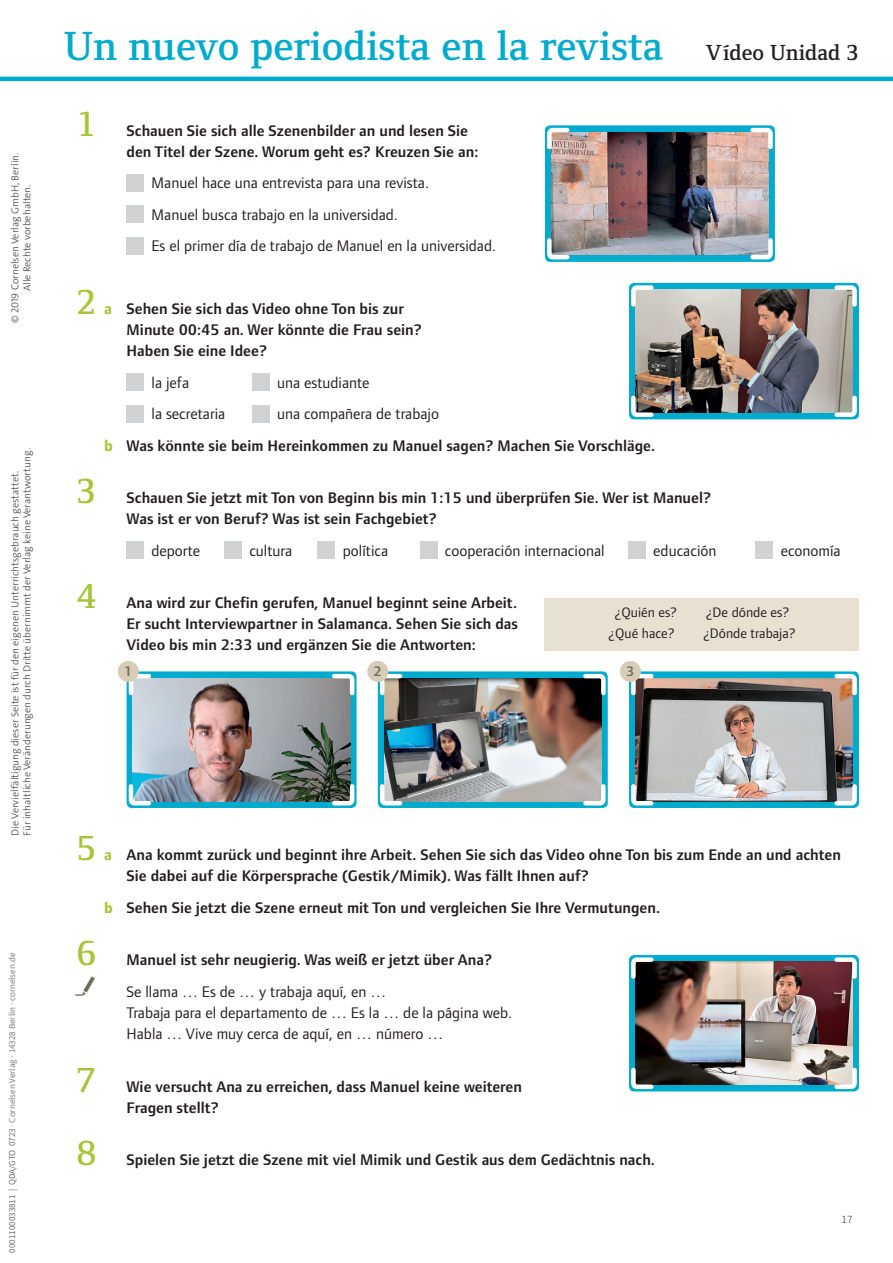
<style>
.page{position:relative;width:893px;height:1263px;background:#fff}
.page>*{position:absolute;margin:0;border:0;box-sizing:border-box;transform-origin:0 0}
.t1{font:600 42px "Foundry Form Serif";color:#00abcd}
.t2{font:600 36px "Foundry Form Serif";color:#a6c539}
.t3{font:600 22.5px "Foundry Form Serif";color:#231f20}
.t4{font:16.65px "Foundry Form Sans";color:#231f20}
.t5{font:600 15.9px/21px "Foundry Form Sans";color:#231f20}
.t6{font:15.9px/31.5px "Foundry Form Sans";color:#231f20}
.t7{font:14.25px "Foundry Form Sans";color:#231f20}
.t8{font:600 14.25px "Foundry Form Sans";color:#6d6c5c}
.t9{font:11.25px "CV Source Sans";color:#6c6d70}
.t10{font:10.2px/12px "The Sans LP4 Se Lig";color:#57585a}
.t11{font:9px "CV Source Sans";color:#808285}
.s1{color:#6c6d70}
.s2{font-weight:700;color:#a6c539}
.s3{font-weight:400}
</style>
<div class="page">
<hr style="left:0;top:77px;width:893px;height:4px;background:#00abcd">
<div style="left:127px;top:174px;width:17px;height:17px;background:#d1d2d4"></div>
<div style="left:127px;top:206px;width:17px;height:17px;background:#d1d2d4"></div>
<div style="left:127px;top:237px;width:17px;height:17px;background:#d1d2d4"></div>
<div style="left:127px;top:374px;width:17px;height:17px;background:#d1d2d4"></div>
<div style="left:252px;top:374px;width:17px;height:17px;background:#d1d2d4"></div>
<div style="left:127px;top:405px;width:17px;height:17px;background:#d1d2d4"></div>
<div style="left:252px;top:405px;width:17px;height:17px;background:#d1d2d4"></div>
<div style="left:127px;top:542px;width:17px;height:17px;background:#d1d2d4"></div>
<div style="left:224px;top:542px;width:17px;height:17px;background:#d1d2d4"></div>
<div style="left:318px;top:542px;width:17px;height:17px;background:#d1d2d4"></div>
<div style="left:420px;top:542px;width:17px;height:17px;background:#d1d2d4"></div>
<div style="left:628px;top:542px;width:17px;height:17px;background:#d1d2d4"></div>
<div style="left:756px;top:542px;width:17px;height:17px;background:#d1d2d4"></div>
<img style="left:545px;top:126px;width:230px;height:136px">
<img style="left:629px;top:283px;width:230px;height:136px">
<img style="left:127px;top:672px;width:230px;height:136px">
<img style="left:378px;top:672px;width:230px;height:136px">
<img style="left:629px;top:672px;width:230px;height:136px">
<div style="left:118px;top:661px;width:21px;height:21px;background:#d8ccb6;border-radius:50%"></div>
<div style="left:367px;top:661px;width:21px;height:21px;background:#d8ccb6;border-radius:50%"></div>
<div style="left:620px;top:661px;width:21px;height:21px;background:#d8ccb6;border-radius:50%"></div>
<div style="left:545px;top:598px;width:314px;height:52px;background:#e8e1d2"></div>
<img style="left:629px;top:955px;width:230px;height:136px">
<p class="t10" style="left:9px;top:323px;width:172px;text-align:center;rotate:-90deg">© 2019 Cornelsen Verlag GmbH, Berlin.<br>Alle Rechte vorbehalten.</p>
<p class="t10" style="left:9px;top:836px;width:389px;rotate:-90deg">Die Vervielfältigung dieser Seite ist für den eigenen Unterrichtsgebrauch gestattet.<br>Für inhaltliche Veränderungen durch Dritte übernimmt der Verlag keine Verantwortung.</p>
<p class="t11" style="left:7px;top:1253px;width:301px;rotate:-90deg"><span class="s1">0001100033811 | QDA/GTO 0723</span> · Cornelsen Verlag · 14328 Berlin · cornelsen.de</p>
<h1 class="t1" style="left:64px;top:22px;width:601px">Un nuevo periodista en la revista</h1>
<h2 class="t2" style="left:76px;top:104px;width:22px">1</h2>
<p class="t5" style="left:127px;top:120px;width:353px">Schauen Sie sich alle Szenenbilder an und lesen Sie den Titel der Szene. Worum geht es? Kreuzen Sie an:</p>
<p class="t6" style="left:152px;top:167px;width:346px">Manuel hace una entrevista para una revista.<br>Manuel busca trabajo en la universidad.<br>Es el primer día de trabajo de Manuel en la universidad.</p>
<h2 class="t2" style="left:76px;top:282px;width:22px">2</h2>
<p class="t5" style="left:127px;top:299px;width:297px;text-indent:-22px"><span class="s2">a</span> Sehen Sie sich das Video ohne Ton bis zur<br>Minute 00:45 an. Wer könnte die Frau sein?<br>Haben Sie eine Idee?</p>
<p class="t6" style="left:152px;top:367px;width:39px">la jefa</p>
<p class="t6" style="left:277px;top:367px;width:94px">una estudiante</p>
<p class="t6" style="left:152px;top:398px;width:75px">la secretaria</p>
<p class="t5" style="left:104px;top:399px;width:552px;line-height:31.5px;text-indent:173px"><span class="s3">una compañera de trabajo<br></span><span class="s2">b</span> Was könnte sie beim Hereinkommen zu Manuel sagen? Machen Sie Vorschläge.</p>
<h3 class="t3" style="left:706px;top:40px;width:155px">Vídeo Unidad 3</h3>
<h2 class="t2" style="left:76px;top:471px;width:22px">3</h2>
<p class="t5" style="left:127px;top:488px;width:586px">Schauen Sie jetzt mit Ton von Beginn bis min 1:15 und überprüfen Sie. Wer ist Manuel?<br>Was ist er von Beruf? Was ist sein Fachgebiet?</p>
<p class="t6" style="left:152px;top:535px;width:50px">deporte</p>
<p class="t6" style="left:249px;top:535px;width:44px">cultura</p>
<p class="t6" style="left:343px;top:535px;width:47px">política</p>
<p class="t6" style="left:445px;top:535px;width:161px">cooperación internacional</p>
<p class="t6" style="left:653px;top:535px;width:65px">educación</p>
<p class="t6" style="left:781px;top:535px;width:61px">economía</p>
<p class="t4" style="left:77px;top:493px;width:209px">2. ¿Tú eres el amigo de Isabel?</p>
<p class="t4" style="left:350px;top:493px;width:87px">4. ¿Un café?</p>
<p class="t4" style="left:566px;top:493px;width:187px">6. ¡Bienvenido a Salamanca!</p>
<h2 class="t2" style="left:76px;top:576px;width:22px">4</h2>
<p class="t5" style="left:127px;top:593px;width:393px;text-align:justify">Ana wird zur Chefin gerufen, Manuel beginnt seine Arbeit.<br>Er sucht Interviewpartner in Salamanca. Sehen Sie sich das Video bis min 2:33 und ergänzen Sie die Antworten:</p>
<p class="t7" style="left:615px;top:604px;width:64px">¿Quién es?</p>
<p class="t7" style="left:706px;top:604px;width:85px">¿De dónde es?</p>
<p class="t7" style="left:608px;top:625px;width:68px">¿Qué hace?</p>
<p class="t7" style="left:703px;top:625px;width:94px">¿Dónde trabaja?</p>
<p class="t8" style="left:124px;top:663px;width:10px">1</p>
<p class="t8" style="left:373px;top:663px;width:10px">2</p>
<p class="t8" style="left:626px;top:663px;width:10px">3</p>
<h2 class="t2" style="left:76px;top:828px;width:22px">5</h2>
<p class="t5" style="left:127px;top:845px;width:716px;text-indent:-22px"><span class="s2">a</span> Ana kommt zurück und beginnt ihre Arbeit. Sehen Sie sich das Video ohne Ton bis zum Ende an und achten<br>Sie dabei auf die Körpersprache (Gestik/Mimik). Was fällt Ihnen auf?</p>
<p class="t5" style="left:104px;top:897px;width:557px"><span class="s2">b</span> Sehen Sie jetzt die Szene erneut mit Ton und vergleichen Sie Ihre Vermutungen.</p>
<h2 class="t2" style="left:76px;top:933px;width:22px">6</h2>
<p class="t5" style="left:127px;top:950px;width:367px">Manuel ist sehr neugierig. Was weiß er jetzt über Ana?</p>
<p class="t6" style="left:127px;top:981px;width:387px;line-height:21px">Se llama … Es de … y trabaja aquí, en …<br>Trabaja para el departamento de … Es la … de la página web.<br>Habla … Vive muy cerca de aquí, en … número …</p>
<h2 class="t2" style="left:76px;top:1059px;width:22px">7</h2>
<h2 class="t2" style="left:76px;top:1133px;width:22px">8</h2>
<p class="t5" style="left:127px;top:1076px;width:397px">Wie versucht Ana zu erreichen, dass Manuel keine weiteren<br>Fragen stellt?</p>
<p class="t5" style="left:127px;top:1149px;width:530px">Spielen Sie jetzt die Szene mit viel Mimik und Gestik aus dem Gedächtnis nach.</p>
<p class="t9" style="left:841px;top:1211px;width:13px">17</p>
</div>
